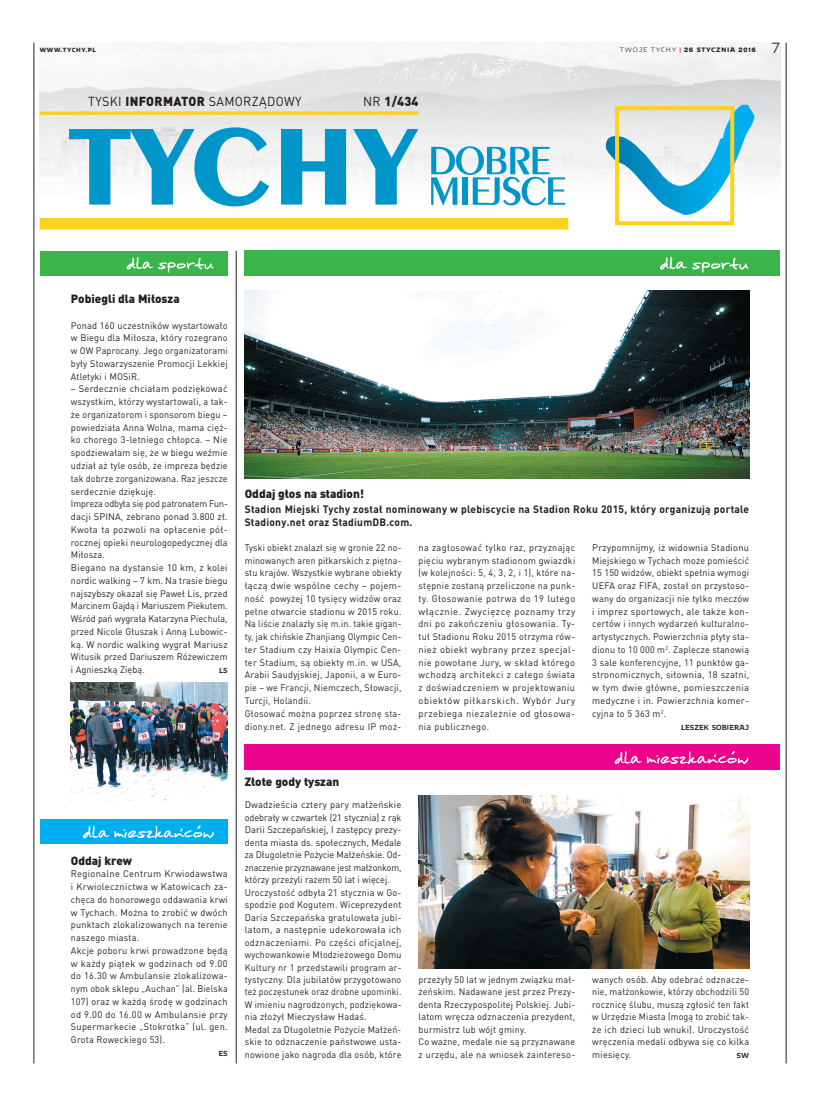
<style>
.page{position:relative;width:820px;height:1106px;background:#fff}
.page>*{position:absolute;margin:0;border:0;box-sizing:border-box;transform-origin:0 0}
.t1{font:16px "Circa";color:#231f20;scale:.96 1}
.t2{font:12.9px "DIN Pro";letter-spacing:.03em;color:#231f20;scale:.96 1}
.t3{font:900 12.9px "DIN Pro";color:#231f20;scale:.96 1}
.t4{font:900 11.8px "DIN Pro";color:#231f20}
.t5{font:700 10.6px/12.7px "DIN Pro";letter-spacing:.025em;color:#231f20}
.t6{font:9.4px/12.8px "DIN Pro";letter-spacing:.02em;color:#231f20}
.t7{font:9.4px/12.8px "DIN Pro";letter-spacing:.02em;color:#231f20;text-align:justify;scale:.96 1}
.t8{font:9.4px/12.8px "DIN Pro";letter-spacing:.02em;color:#231f20;scale:.93 1}
.t9{font:9.4px/12.5px "DIN Pro";letter-spacing:.02em;color:#231f20;scale:.94 1}
.t10{font:700 8px "Circa";color:#231f20;scale:.96 1}
.t11{font:900 7px "Circa";letter-spacing:.1em;color:#231f20}
.t12{font:900 6.6px "Circa";letter-spacing:.1em;color:#231f20;scale:.96 1}
.s1{font-weight:400}
.s2{color:#d71c4d}
.s3{font-weight:900}
</style>
<div class="page">
<img style="left:40px;top:43px;width:740px;height:187px">
<svg style="left:431px;top:146px;width:134px;height:60px"></svg>
<svg style="left:69px;top:127px;width:200px;height:79px"></svg>
<svg style="left:281px;top:129px;width:65px;height:75px"></svg>
<svg style="left:353px;top:129px;width:65px;height:75px"></svg>
<svg style="left:605px;top:105px;width:149px;height:110px"></svg>
<div style="left:614px;top:106px;width:120px;height:119px;border:4px solid #fed11f"></div>
<svg style="left:40px;top:111px;width:378px;height:4px;fill:#fdd125"></svg>
<div style="left:40px;top:218px;width:528px;height:12px;background:#fed11f"></div>
<div style="left:40px;top:251px;width:187px;height:24px;background:#3ab54a"></div>
<svg style="left:126px;top:257px;width:87px;height:15px"></svg>
<div style="left:244px;top:251px;width:536px;height:25px;background:#3ab54a"></div>
<svg style="left:659px;top:257px;width:89px;height:16px"></svg>
<div style="left:40px;top:819px;width:187px;height:24px;background:#00aeef"></div>
<svg style="left:83px;top:825px;width:131px;height:13px"></svg>
<div style="left:244px;top:744px;width:536px;height:25px;background:#ed028c"></div>
<svg style="left:614px;top:751px;width:134px;height:13px"></svg>
<hr style="left:236px;top:251px;width:1px;height:812px;background:#231f20">
<img style="left:418px;top:795px;width:330px;height:174px">
<img style="left:244px;top:290px;width:504px;height:188px">
<img style="left:71px;top:682px;width:156px;height:118px">
<hr style="left:34px;top:43px;width:1px;height:1020px;background:#231f20">
<hr style="left:785px;top:43px;width:1px;height:1020px;background:#231f20">
<p class="t12" style="left:40px;top:47px;width:60px">WWW.TYCHY.PL</p>
<p class="t11" style="left:619px;top:46px;width:137px"><span class="s1">TWOJE TYCHY</span> <span class="s2">|</span> 26 STYCZNIA 2016</p>
<h1 class="t1" style="left:771px;top:39px;width:10px">7</h1>
<h2 class="t2" style="left:88px;top:92px;width:220px">TYSKI <span class="s3">Informator</span> Samorządowy</h2>
<h2 class="t3" style="left:363px;top:92px;width:59px"><span class="s1">NR</span> 1/434</h2>
<p class="t4" style="left:71px;top:291px;width:110px">Pobiegli dla Miłosza</p>
<p class="t6" style="left:71px;top:318px;width:158px;text-align:justify">Ponad 160 uczestników wystartowało w Biegu dla M iłosza, który rozegrano w OW Paprocany. Jego organizatorami były Stowarzyszenie Promocji Lekkiej Atletyki i MOSiR.</p>
<p class="t6" style="left:71px;top:382px;width:158px">– Serdecznie chciałam podziękować wszystkim, którzy wystartowali, a tak&shy;że organizatorom i sponsorom biegu – powiedziała Anna Wolna, mama cięż&shy;ko chorego 3-letniego chłopca. – Nie spodziewałam się, że w biegu weźmie udział aż tyle osób, że impreza będzie tak dobrze zorganizowana. Raz jeszcze serdecznie dziękuję.<br>Impreza odbyła się pod patronatem Fun&shy;dacji SPINA, zebrano ponad 3.800 zł.<br>Kwota ta pozwoli na opłacenie pół&shy;rocznej opieki neurologopedycznej dla M iłosza.<br>Biegano na dystansie 10 km, z kolei nordic walking – 7 km. Na trasie biegu najszybszy okazał się Paweł Lis, przed Marcinem Gajdą i Mariuszem Piekutem.<br>Wśród pań wygrała Katarzyna Piechula, przed Nicole Głuszak i Anną Lubowic&shy;ką. W nordic walking wygrał Mariusz Witusik przed Dariuszem Różewiczem i Agnieszką Ziębą.</p>
<p class="t10" style="left:219px;top:666px;width:10px">LS</p>
<p class="t4" style="left:244px;top:485px;width:121px">Oddaj głos na stadion!</p>
<p class="t5" style="left:244px;top:502px;width:506px">Stadion Miejski Tychy został nominowany w plebiscycie na Stadion Roku 2015, który organizują portale<br>Stadiony.net oraz StadiumDB.com.</p>
<p class="t8" style="left:244px;top:540px;width:170px">Tyski obiekt znalazł się w gronie 22 no&shy;minowanych aren piłkarskich z piętna&shy;stu krajów. Wszystkie wybrane obiekty łączą dwie wspólne cechy – pojem&shy;ność powyżej 10 tysięcy widzów oraz pełne otwarcie stadionu w 2015 roku.<br>Na liście znalazły się m.in. takie gigan&shy;ty, jak chińskie Zhanjiang Olympic Cen&shy;ter Stadium czy Haixia Olympic Cen&shy;ter Stadium, są obiekty m.in. w USA, Arabii Saudyjskiej, Japonii, a w Euro&shy;pie – we Francji, Niemczech, Słowacji, Turcji, Holandii.<br>Głosować można poprzez stronę sta&shy;diony.net. Z jednego adresu IP moż-</p>
<p class="t7" style="left:418px;top:540px;width:165px">na zagłosować tylko raz, przyznając pięciu wybranym stadionom gwiazdki (w kolejności: 5, 4, 3, 2, i 1), które na&shy;stępnie zostaną przeliczone na punk&shy;ty. Głosowanie potrwa do 19 lutego włącznie. Zwycięzcę poznamy trzy dni po zakończeniu głosowania. Ty&shy;tuł Stadionu Roku 2015 otrzyma rów&shy;nież obiekt wybrany przez specjal&shy;nie powołane Jury, w skład którego wchodzą architekci z całego świata z doświadczeniem w projektowaniu obiektów piłkarskich. Wybór Jury przebiega niezależnie od głosowa&shy;nia publicznego.</p>
<p class="t6" style="left:592px;top:540px;width:158px;text-align:justify">Przypomnijmy, iż widownia Stadionu M iejskiego w Tychach może pomieścić 15 150 widzów, obiekt spełnia wymogi UEFA oraz FIFA, został on przystoso&shy;wany do organizacji nie tylko meczów i imprez sportowych, ale także kon&shy;certów i innych wydarzeń kulturalno&shy;artystycznych. Powierzchnia płyty sta&shy;dionu to 10 000 m<sup>2</sup>. Zaplecze stanowią 3 sale konferencyjne, 11 punktów ga&shy;stronomicznych, siłownia, 18 szatni, w tym dwie główne, pomieszczenia medyczne i in. Powierzchnia komer&shy;cyjna to 5 363 m<sup>2</sup>.</p>
<p class="t10" style="left:680px;top:722px;width:72px">LESZEK SOBIERAJ</p>
<p class="t4" style="left:71px;top:852px;width:63px">Oddaj krew</p>
<p class="t6" style="left:71px;top:867px;width:158px">Regionalne Centrum Krwiodawstwa i Krwiolecznictwa w Katowicach za&shy;chęca do honorowego oddawania krwi w Tychach. M ożna to zrobić w dwóch punktach zlokalizowanych na terenie naszego miasta.<br>Akcje poboru krwi prowadzone będą w każdy piątek w godzinach od 9.00 do 16.30 w Ambulansie zlokalizowa&shy;nym obok sklepu „Auchan” (al. Bielska<br>107) oraz w każdą środę w godzinach od 9.00 do 16.00 w Ambulansie przy<br>Supermarkecie „Stokrotka” (ul. gen.<br>Grota Roweckiego 53).</p>
<p class="t10" style="left:218px;top:1049px;width:6px">ES</p>
<p class="t4" style="left:244px;top:773px;width:96px">Złote gody tyszan</p>
<p class="t6" style="left:244px;top:798px;width:158px;line-height:12.5px">Dwadzieścia cztery pary małżeńskie odebrały w czwartek (21 stycznia) z rąk Darii Szczepańskiej, I zastępcy prezy&shy;denta miasta ds. społecznych, M edale za Długoletnie Pożycie Małżeńskie. Od&shy;znaczenie przyznawane jest małżonkom, którzy przeżyli razem 50 lat i więcej.<br>Uroczystość odbyła 21 stycznia w Go&shy;spodzie pod Kogutem. Wiceprezydent Daria Szczepańska gratulowała jubi&shy;latom, a następnie udekorowała ich odznaczeniami. Po części oficjalnej, wychowankowie Młodzieżowego Domu Kultury nr 1 przedstawili program ar&shy;tystyczny. D la jubilatów przygotowano też poczęstunek oraz drobne upominki.<br>W imieniu nagrodzonych, podziękowa&shy;nia złożył M ieczysław Hadaś.<br>M edal za Długoletnie Pożycie Małżeń&shy;skie to odznaczenie państwowe usta&shy;nowione jako nagroda dla osób, które</p>
<p class="t9" style="left:418px;top:973px;width:168px">przeżyły 50 lat w jednym związku mał&shy;żeńskim. Nadawane jest przez Prezy&shy;denta Rzeczypospolitej Polskiej. Jubi&shy;latom wręcza odznaczenia prezydent, burmistrz lub wójt gminy.<br>Co ważne, medale nie są przyznawane z urzędu, ale na wniosek zaintereso-</p>
<p class="t7" style="left:592px;top:973px;width:165px;line-height:12.5px">wanych osób. Aby odebrać odznacze&shy;nie, małżonkowie, którzy obchodzili 50 rocznicę ślubu, muszą zgłosić ten fakt w Urzędzie M iasta (mogą to zrobić tak&shy;że ich dzieci lub wnuki). Uroczystość wręczenia medali odbywa się co kilka miesięcy.</p>
<p class="t10" style="left:736px;top:1050px;width:15px">SW</p>
</div>
